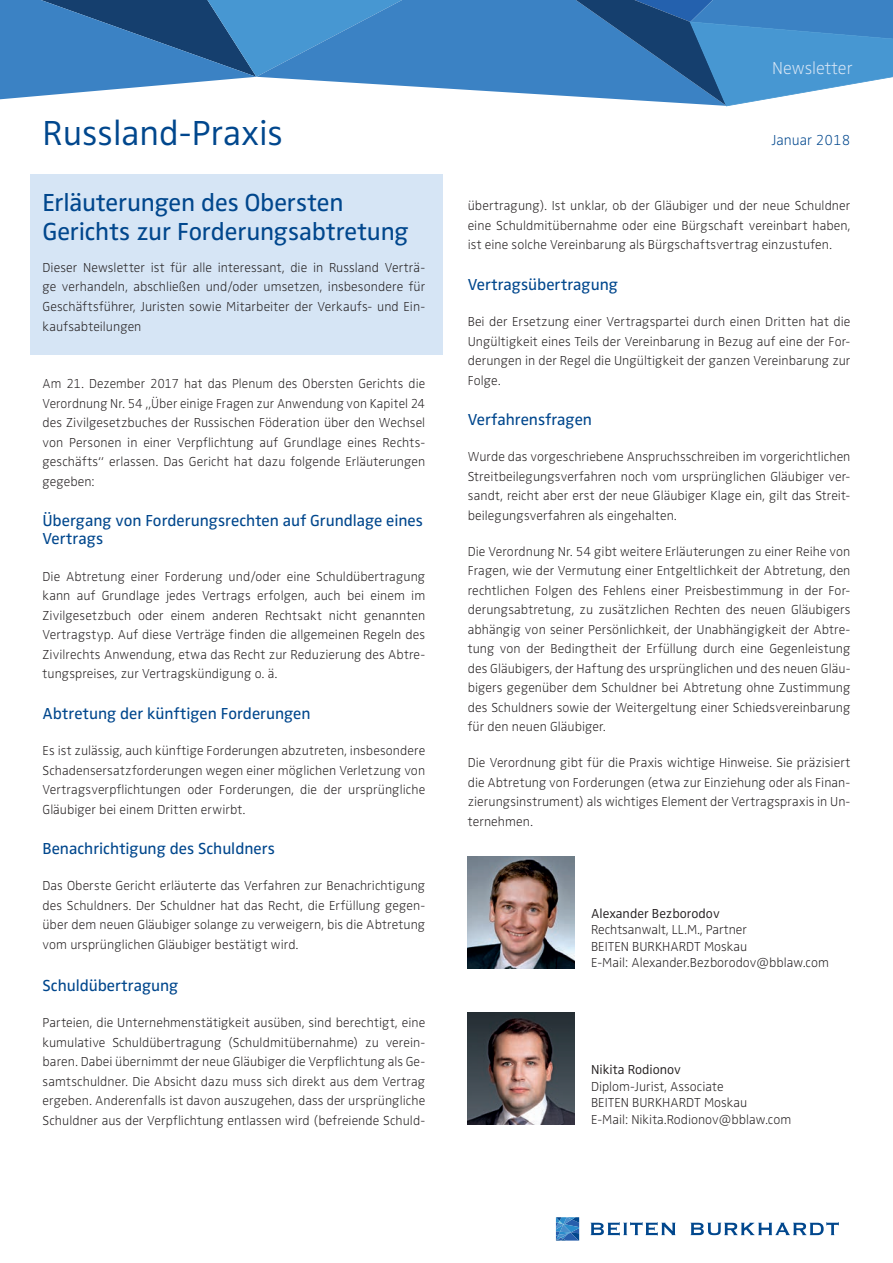
<style>
.page{position:relative;width:893px;height:1263px;background:#fff}
.page>*{position:absolute;margin:0;border:0;box-sizing:border-box;transform-origin:0 0}
.t1{font:300 36px "Zwo OT";color:#01478d}
._1-Überschrift_17_pt{font:25.5px "Zwo OT";letter-spacing:-.005em;color:#01478d}
.t2{font:300 expanded 18px "Zwo OT";color:#d6e5f5}
._1-Überschrift_17_pt-2{font:16.5px/18px "Zwo OT";color:#01478d}
.t3{font:300 expanded 15px "Zwo OT";color:#01478d}
.Editorial_Fließtext{font:300 expanded 13.5px/19.5px "Zwo OT";letter-spacing:.005em;color:#231f20;text-align:justify}
._1-Überschrift_17_pt-3{font:300 expanded 13.5px/19.5px "Zwo OT";letter-spacing:.005em;color:#231f20;text-align:justify}
._5-Überschrift_9_pt{font:300 expanded 13.5px "Zwo OT";color:#231f20}
._5-Überschrift_9_pt-2{font:300 13.5px "Zwo OT";color:#231f20}
</style>
<div class="page">
<div style="left:429px;top:0;width:129px;height:96px;background:#3b82c4"></div>
<svg style="left:0;top:0;width:429px;height:100px;background:#538dc2"></svg>
<svg style="left:558px;top:0;width:335px;height:107px;background:#4d8bc2"></svg>
<svg style="left:591px;top:1222px;width:84px;height:13px"></svg>
<svg style="left:556px;top:1217px;width:23px;height:23px"></svg>
<svg style="left:690px;top:1222px;width:149px;height:13px"></svg>
<div style="left:30px;top:174px;width:412px;height:181px;background:#d6e5f5"></div>
<img style="left:468px;top:856px;width:106px;height:112px">
<img style="left:468px;top:1012px;width:106px;height:112px">
<h1 class="t1" style="left:43px;top:112px;width:242px">Russland-Praxis</h1>
<p class="_1-Überschrift_17_pt" style="left:43px;top:188px;width:302px">Erläuterungen des Obersten</p>
<p class="_1-Überschrift_17_pt" style="left:43px;top:216px;width:368px">Gerichts zur Forderungsabtretung</p>
<p class="_1-Überschrift_17_pt-3" style="left:43px;top:258px;width:384px">Dieser Newsletter ist für alle interessant, die in Russland Verträ&shy;ge verhandeln, abschließen und/oder umsetzen, insbesondere für Geschäftsführer, Juristen sowie Mitarbeiter der Verkaufs- und Ein&shy;kaufsabteilungen</p>
<p class="Editorial_Fließtext" style="left:43px;top:375px;width:384px">Am 21. Dezember 2017 hat das Plenum des Obersten Gerichts die<br>Verordnung Nr. 54 „Über einige Fragen zur Anwendung von Kapitel 24</p>
<p class="Editorial_Fließtext" style="left:43px;top:414px;width:384px">des Zivilgesetzbuches der Russischen Föderation über den Wechsel von Personen in einer Verpflichtung auf Grundlage eines Rechts&shy;geschäfts“ erlassen. Das Gericht hat dazu folgende Erläuterungen gegeben:</p>
<p class="_1-Überschrift_17_pt-2" style="left:43px;top:512px;width:382px">Übergang von Forderungsrechten auf Grundlage eines<br>Vertrags</p>
<p class="Editorial_Fließtext" style="left:43px;top:567px;width:384px">Die Abtretung einer Forderung und/oder eine Schuldübertragung kann auf Grundlage jedes Vertrags erfolgen, auch bei einem im Zivilgesetzbuch oder einem anderen Rechtsakt nicht genannten Vertragstyp. Auf diese Verträge finden die allgemeinen Regeln des Zivilrechts Anwendung, etwa das Recht zur Reduzierung des Abtre&shy;tungspreises, zur Vertragskündigung o. ä.</p>
<p class="_1-Überschrift_17_pt-2" style="left:43px;top:704px;width:270px">Abtretung der künftigen Forderungen</p>
<p class="Editorial_Fließtext" style="left:43px;top:741px;width:384px">Es ist zulässig, auch künftige Forderungen abzutreten, insbesondere Schadensersatzforderungen wegen einer möglichen Verletzung von Vertragsverpflichtungen oder Forderungen, die der ursprüngliche Gläubiger bei einem Dritten erwirbt.</p>
<p class="_1-Überschrift_17_pt-2" style="left:43px;top:840px;width:234px">Benachrichtigung des Schuldners</p>
<p class="Editorial_Fließtext" style="left:43px;top:876px;width:384px">Das Oberste Gericht erläuterte das Verfahren zur Benachrichtigung des Schuldners. Der Schuldner hat das Recht, die Erfüllung gegen&shy;über dem neuen Gläubiger solange zu verweigern, bis die Abtretung vom ursprünglichen Gläubiger bestätigt wird.</p>
<p class="_1-Überschrift_17_pt-2" style="left:43px;top:976px;width:137px">Schuldübertragung</p>
<p class="Editorial_Fließtext" style="left:43px;top:1013px;width:384px">Parteien, die Unternehmenstätigkeit ausüben, sind berechtigt, eine kumulative Schuldübertragung (Schuldmitübernahme) zu verein&shy;baren. Dabei übernimmt der neue Gläubiger die Verpflichtung als Ge&shy;samtschuldner. Die Absicht dazu muss sich direkt aus dem Vertrag ergeben. Anderenfalls ist davon auszugehen, dass der ursprüngliche Schuldner aus der Verpflichtung entlassen wird (befreiende Schuld-</p>
<h3 class="t2" style="left:772px;top:58px;width:82px">Newsletter</h3>
<p class="t3" style="left:771px;top:131px;width:80px">Januar 2018</p>
<p class="Editorial_Fließtext" style="left:468px;top:196px;width:384px">übertragung). Ist unklar, ob der Gläubiger und der neue Schuldner eine Schuldmitübernahme oder eine Bürgschaft vereinbart haben, ist eine solche Vereinbarung als Bürgschaftsvertrag einzustufen.</p>
<p class="_1-Überschrift_17_pt-2" style="left:468px;top:275px;width:152px">Vertragsübertragung</p>
<p class="Editorial_Fließtext" style="left:468px;top:312px;width:384px">Bei der Ersetzung einer Vertragspartei durch einen Dritten hat die Ungültigkeit eines Teils der Vereinbarung in Bezug auf eine der For&shy;derungen in der Regel die Ungültigkeit der ganzen Vereinbarung zur Folge.</p>
<p class="_1-Überschrift_17_pt-2" style="left:468px;top:411px;width:126px">Verfahrensfragen</p>
<p class="Editorial_Fließtext" style="left:468px;top:447px;width:384px">Wurde das vorgeschriebene Anspruchsschreiben im vorgerichtlichen Streitbeilegungsverfahren noch vom ursprünglichen Gläubiger ver&shy;sandt, reicht aber erst der neue Gläubiger Klage ein, gilt das Streit&shy;beilegungsverfahren als eingehalten.</p>
<p class="Editorial_Fließtext" style="left:468px;top:542px;width:384px">Die Verordnung Nr. 54 gibt weitere Erläuterungen zu einer Reihe von Fragen, wie der Vermutung einer Entgeltlichkeit der Abtretung, den rechtlichen Folgen des Fehlens einer Preisbestimmung in der For&shy;derungsabtretung, zu zusätzlichen Rechten des neuen Gläubigers abhängig von seiner Persönlichkeit, der Unabhängigkeit der Abtre&shy;tung von der Bedingtheit der Erfüllung durch eine Gegenleistung des Gläubigers, der Haftung des ursprünglichen und des neuen Gläu&shy;bigers gegenüber dem Schuldner bei Abtretung ohne Zustimmung des Schuldners sowie der Weitergeltung einer Schiedsvereinbarung für den neuen Gläubiger.</p>
<p class="Editorial_Fließtext" style="left:468px;top:753px;width:384px">Die Verordnung gibt für die Praxis wichtige Hinweise. Sie präzisiert die Abtretung von Forderungen (etwa zur Einziehung oder als Finan&shy;zierungsinstrument) als wichtiges Element der Vertragspraxis in Un&shy;ternehmen.</p>
<p class="_5-Überschrift_9_pt-2" style="left:591px;top:905px;width:130px">Alexander Bezborodov</p>
<p class="_5-Überschrift_9_pt" style="left:591px;top:922px;width:157px">Rechtsanwalt, LL.M., Partner</p>
<p class="_5-Überschrift_9_pt" style="left:591px;top:938px;width:158px">BEITEN BURKHARDT Moskau</p>
<p class="_5-Überschrift_9_pt" style="left:591px;top:955px;width:239px">E-Mail: Alexander.Bezborodov@bblaw.com</p>
<p class="_5-Überschrift_9_pt-2" style="left:591px;top:1062px;width:91px">Nikita Rodionov</p>
<p class="_5-Überschrift_9_pt" style="left:591px;top:1079px;width:134px">Diplom-Jurist, Associate</p>
<p class="_5-Überschrift_9_pt" style="left:591px;top:1095px;width:158px">BEITEN BURKHARDT Moskau</p>
<p class="_5-Überschrift_9_pt" style="left:591px;top:1112px;width:202px">E-Mail: Nikita.Rodionov@bblaw.com</p>
</div>
